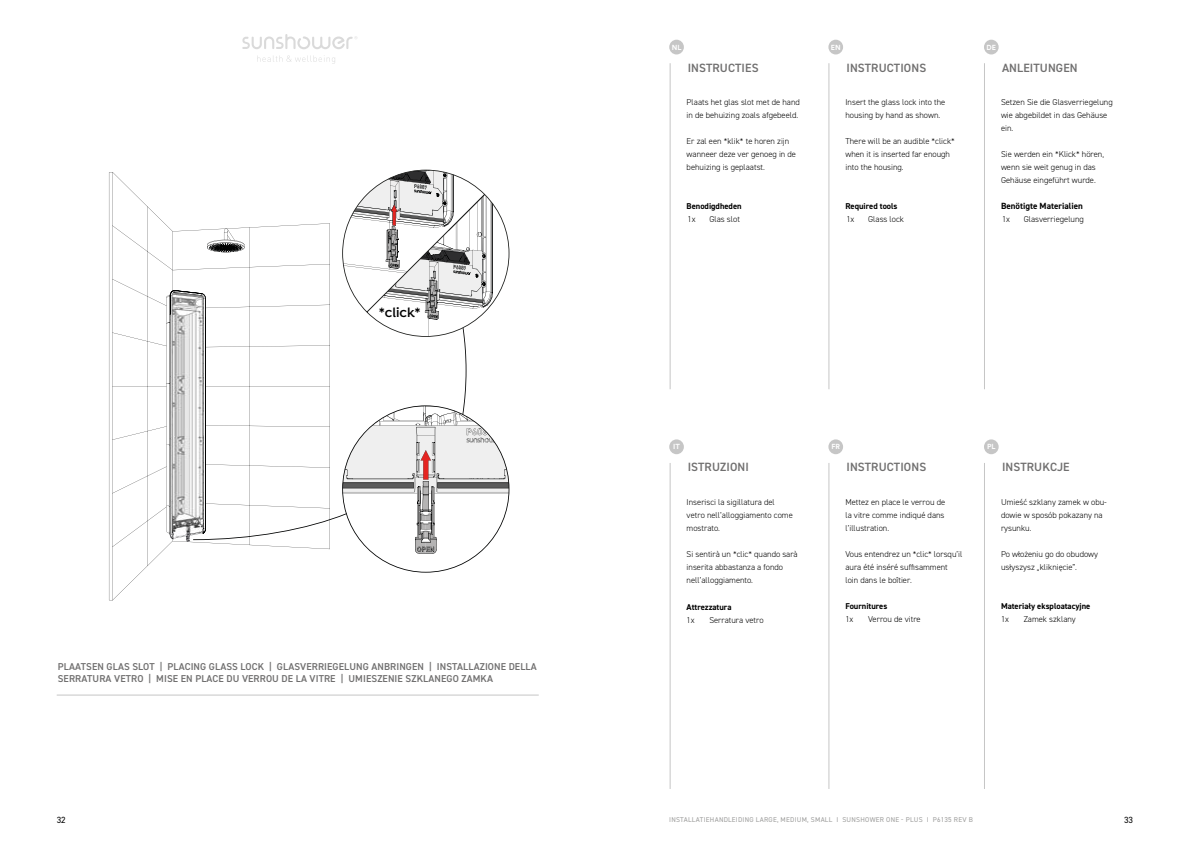
<style>
.page{position:relative;width:1191px;height:842px;background:#fff}
.page>*{position:absolute;margin:0;border:0;box-sizing:border-box;transform-origin:0 0}
.t1{font:600 14px "Isidora";color:#000}
.t2{font:600 12px "DIN2014";letter-spacing:.01em;color:#706f6f}
.t3{font:600 10px/12px "DIN2014";letter-spacing:.01em;color:#706f6f}
.t4{font:700 9px "DIN2014";color:#000}
.t5{font:9px "DIN2014";color:#000}
.t6{font:300 8.5px/13px "DIN2014";color:#000}
.t7{font:700 8.5px "DIN2014";color:#000}
.t8{font:700 7.3px "Circular XX";color:#fff}
.t9{font:7px "DIN2014";letter-spacing:.035em;color:#9d9d9c}
</style>
<div class="page">
<svg style="left:330px;top:170px;width:180px;height:403px"></svg>
<svg style="left:109px;top:172px;width:221px;height:428px"></svg>
<img style="left:172px;top:295px;width:1px;height:240px">
<svg style="left:257px;top:55px;width:78px;height:9px"></svg>
<svg style="left:242px;top:34px;width:115px;height:15px"></svg>
<hr style="left:57px;top:694px;width:482px;height:1px;background:#c6c6c6">
<hr style="left:828px;top:63px;width:1px;height:326px;background:#c6c6c6">
<hr style="left:828px;top:463px;width:1px;height:326px;background:#c6c6c6">
<hr style="left:984px;top:63px;width:1px;height:326px;background:#c6c6c6">
<hr style="left:984px;top:463px;width:1px;height:326px;background:#c6c6c6">
<hr style="left:669px;top:63px;width:1px;height:326px;background:#c6c6c6">
<hr style="left:669px;top:463px;width:1px;height:326px;background:#c6c6c6">
<div style="left:669px;top:40px;width:15px;height:14px;background:#c6c6c6;border-radius:50%"></div>
<div style="left:669px;top:439px;width:15px;height:15px;background:#c6c6c6;border-radius:50%"></div>
<div style="left:828px;top:40px;width:15px;height:14px;background:#c6c6c6;border-radius:50%"></div>
<div style="left:828px;top:439px;width:15px;height:15px;background:#c6c6c6;border-radius:50%"></div>
<div style="left:984px;top:40px;width:14px;height:14px;background:#c6c6c6;border-radius:50%"></div>
<div style="left:984px;top:439px;width:14px;height:15px;background:#c6c6c6;border-radius:50%"></div>
<h1 class="t1" style="left:379px;top:304px;width:43px">*click*</h1>
<p class="t3" style="left:58px;top:660px;width:480px">PLAATSEN GLAS SLOT | PLACING GLASS LOCK | GLASVERRIEGELUNG ANBRINGEN | INSTALLAZIONE DELLA<br>SERRATURA VETRO | MISE EN PLACE DU VERROU DE LA VITRE | UMIESZENIE SZKLANEGO ZAMKA</p>
<p class="t8" style="left:672px;top:42px;width:11px">NL</p>
<p class="t8" style="left:831px;top:42px;width:11px">EN</p>
<p class="t8" style="left:986px;top:42px;width:11px">DE</p>
<h2 class="t2" style="left:687px;top:60px;width:72px">INSTRUCTIES</h2>
<h2 class="t2" style="left:846px;top:60px;width:81px">INSTRUCTIONS</h2>
<h2 class="t2" style="left:1002px;top:60px;width:77px">ANLEITUNGEN</h2>
<p class="t6" style="left:686px;top:96px;width:115px">Plaats het glas slot met de hand in de behuizing zoals afgebeeld.</p>
<p class="t6" style="left:686px;top:135px;width:111px">Er zal een *klik* te horen zijn wanneer deze ver genoeg in de behuizing is geplaatst.</p>
<p class="t7" style="left:686px;top:201px;width:56px">Benodigdheden</p>
<p class="t6" style="left:687px;top:213px;width:10px">1x</p>
<p class="t6" style="left:709px;top:213px;width:32px">Glas slot</p>
<p class="t6" style="left:845px;top:96px;width:101px">Insert the glass lock into the housing by hand as shown.</p>
<p class="t6" style="left:845px;top:135px;width:111px">There will be an audible *click* when it is inserted far enough into the housing.</p>
<p class="t7" style="left:845px;top:201px;width:54px">Required tools</p>
<p class="t6" style="left:846px;top:213px;width:10px">1x</p>
<p class="t6" style="left:868px;top:213px;width:37px">Glass lock</p>
<p class="t6" style="left:1001px;top:96px;width:113px">Setzen Sie die Glasverriegelung wie abgebildet in das Gehäuse ein.</p>
<p class="t6" style="left:1001px;top:148px;width:105px">Sie werden ein *Klick* hören, wenn sie weit genug in das<br>Gehäuse eingeführt wurde.</p>
<p class="t4" style="left:1001px;top:200px;width:83px">Benötigte Materialien</p>
<p class="t6" style="left:1002px;top:213px;width:10px">1x</p>
<p class="t6" style="left:1023px;top:213px;width:62px">Glasverriegelung</p>
<p class="t8" style="left:673px;top:442px;width:8px">IT</p>
<p class="t8" style="left:831px;top:442px;width:10px">FR</p>
<p class="t8" style="left:987px;top:442px;width:10px">PL</p>
<h2 class="t2" style="left:687px;top:459px;width:63px">ISTRUZIONI</h2>
<h2 class="t2" style="left:846px;top:459px;width:81px">INSTRUCTIONS</h2>
<h2 class="t2" style="left:1002px;top:459px;width:69px">INSTRUKCJE</h2>
<p class="t6" style="left:686px;top:496px;width:108px">Inserisci la sigillatura del vetro nell’alloggiamento come mostrato.</p>
<p class="t6" style="left:686px;top:548px;width:113px">Si sentirà un *clic* quando sarà inserita abbastanza a fondo nell’alloggiamento.</p>
<p class="t7" style="left:686px;top:602px;width:46px">Attrezzatura</p>
<p class="t6" style="left:686px;top:614px;width:10px">1x</p>
<p class="t6" style="left:709px;top:614px;width:56px">Serratura vetro</p>
<p class="t6" style="left:845px;top:496px;width:101px;text-align:justify">Mettez en place le verrou de la vitre comme indiqué dans l’illustration.</p>
<p class="t6" style="left:845px;top:548px;width:118px">Vous entendrez un *clic* lorsqu’il aura été inséré suffisamment loin dans le boîtier.</p>
<p class="t7" style="left:845px;top:600px;width:43px">Fournitures</p>
<p class="t6" style="left:845px;top:612px;width:10px">1x</p>
<p class="t6" style="left:868px;top:612px;width:54px">Verrou de vitre</p>
<p class="t6" style="left:1001px;top:496px;width:107px">Umieść szklany zamek w obu&shy;dowie w sposób pokazany na rysunku.</p>
<p class="t6" style="left:1001px;top:548px;width:99px">Po włożeniu go do obudowy usłyszysz „kliknięcie”.</p>
<p class="t7" style="left:1001px;top:600px;width:91px">Materiały eksploatacyjne</p>
<p class="t6" style="left:1001px;top:613px;width:10px">1x</p>
<p class="t6" style="left:1023px;top:613px;width:54px">Zamek szklany</p>
<p class="t5" style="left:57px;top:814px;width:10px">32</p>
<p class="t9" style="left:669px;top:815px;width:305px">INSTALLATIEHANDLEIDING LARGE, MEDIUM, SMALL I SUNSHOWER ONE - PLUS I P6135 REV B</p>
<p class="t5" style="left:1124px;top:814px;width:10px">33</p>
</div>
